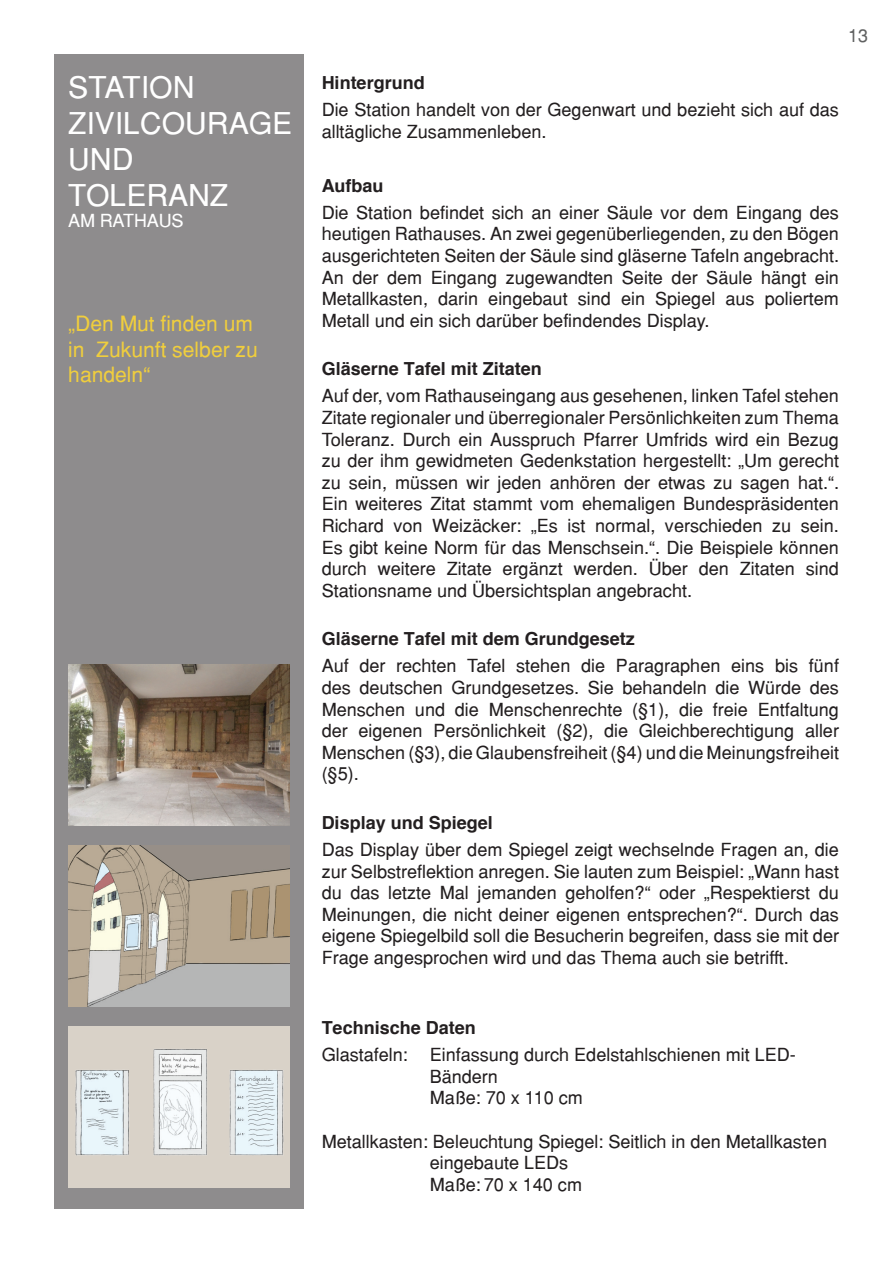
<style>
.page{position:relative;width:893px;height:1263px;background:#fff}
.page>*{position:absolute;margin:0;border:0;box-sizing:border-box;transform-origin:0 0}
.t1{font:30px/36px "Helvetica";color:#fff}
.t2{font:21px/25.2px "Helvetica";color:#f0ce3d}
.t3{font:18px/21.6px "Helvetica";color:#231f20;text-align:justify}
.t4{font:700 18px "Helvetica";color:#231f20}
.t5{font:18px "Helvetica";letter-spacing:-.01em;color:#fff}
.t6{font:18px "Helvetica";color:#606161}
</style>
<div class="page">
<div style="left:54px;top:54px;width:250px;height:1155px;background:#8e8c8d"></div>
<img style="left:68px;top:1026px;width:221px;height:162px">
<img style="left:68px;top:845px;width:221px;height:162px">
<img style="left:68px;top:664px;width:221px;height:162px">
<h1 class="t1" style="left:68px;top:69px;width:123px">Stati on<br>Zivil</h1>
<h1 class="t1" style="left:140px;top:105px;width:131px">cou rage</h1>
<h1 class="t1" style="left:68px;top:141px;width:140px">und<br>Tole ranz</h1>
<p class="t5" style="left:68px;top:210px;width:103px">am Rathaus</p>
<p class="t2" style="left:68px;top:311px;width:191px">„Den Mut finden um in Zukunft selber zu handeln“</p>
<p class="t6" style="left:848px;top:24px;width:22px">13</p>
<p class="t4" style="left:322px;top:71px;width:104px">Hintergrund</p>
<p class="t3" style="left:322px;top:99px;width:519px">Die Station handelt von der Gegenwart und bezieht sich auf das alltägliche Zusammenleben.</p>
<p class="t4" style="left:322px;top:174px;width:63px">Aufbau</p>
<p class="t3" style="left:322px;top:201px;width:519px">Die Station befindet sich an einer Säule vor dem Eingang des heutigen Rathauses. An zwei gegenüberliegenden, zu den Bögen ausgerichteten Seiten der Säule sind gläserne Tafeln angebracht.<br>An der dem Eingang zugewandten Seite der Säule hängt ein Metallkasten, darin eingebaut sind ein Spiegel aus poliertem Metall und ein sich darüber befindendes Display.</p>
<p class="t4" style="left:322px;top:358px;width:222px">Gläserne Tafel mit Zitaten</p>
<p class="t3" style="left:322px;top:385px;width:519px">Auf der, vom Rathauseingang aus gesehenen, linken Tafel stehen Zitate regionaler und überregionaler Persönlichkeiten zum Thema Toleranz. Durch ein Ausspruch Pfarrer Umfrids wird ein Bezug zu der ihm gewidmeten Gedenkstation hergestellt: „Um gerecht zu sein, müssen wir jeden anhören der etwas zu sagen hat.“.<br>Ein weiteres Zitat stammt vom ehemaligen Bundespräsidenten Richard von Weizäcker: „Es ist normal, verschieden zu sein.<br>Es gibt keine Norm für das Menschsein.“. Die Beispiele können durch weitere Zitate ergänzt werden. Über den Zitaten sind Stationsname und Übersichtsplan angebracht.</p>
<p class="t4" style="left:322px;top:628px;width:315px">Gläserne Tafel mit dem Grundgesetz</p>
<p class="t3" style="left:322px;top:655px;width:519px">Auf der rechten Tafel stehen die Paragraphen eins bis fünf des deutschen Grundgesetzes. Sie behandeln die Würde des Menschen und die Menschenrechte (§1), die freie Entfaltung der eigenen Persönlichkeit (§2), die Gleichberechtigung aller Menschen (§3), die Glaubensfreiheit (§4) und die Meinungsfreiheit (§5).</p>
<p class="t4" style="left:322px;top:811px;width:173px">Display und Spiegel</p>
<p class="t3" style="left:322px;top:839px;width:519px">Das Display über dem Spiegel zeigt wechselnde Fragen an, die zur Selbstreflektion anregen. Sie lauten zum Beispiel: „Wann hast du das letzte Mal jemanden geholfen?“ oder „Respektierst du Meinungen, die nicht deiner eigenen entsprechen?“. Durch das eigene Spiegelbild soll die Besucherin begreifen, dass sie mit der Frage angesprochen wird und das Thema auch sie betrifft.</p>
<p class="t4" style="left:322px;top:1016px;width:156px">Technische Daten</p>
<p class="t3" style="left:430px;top:1044px;width:368px;text-align:left;text-indent:-108px">Glastafeln: Einfassung durch Edelstahlschienen mit LED-<br>Bändern<br>Maße: 70 x 110 cm</p>
<p class="t3" style="left:430px;top:1130px;width:399px;text-align:left;text-indent:-108px">Metallkasten: Beleuchtung Spiegel: Seitlich in den Metallkasten eingebaute LEDs<br>Maße: 70 x 140 cm</p>
</div>
